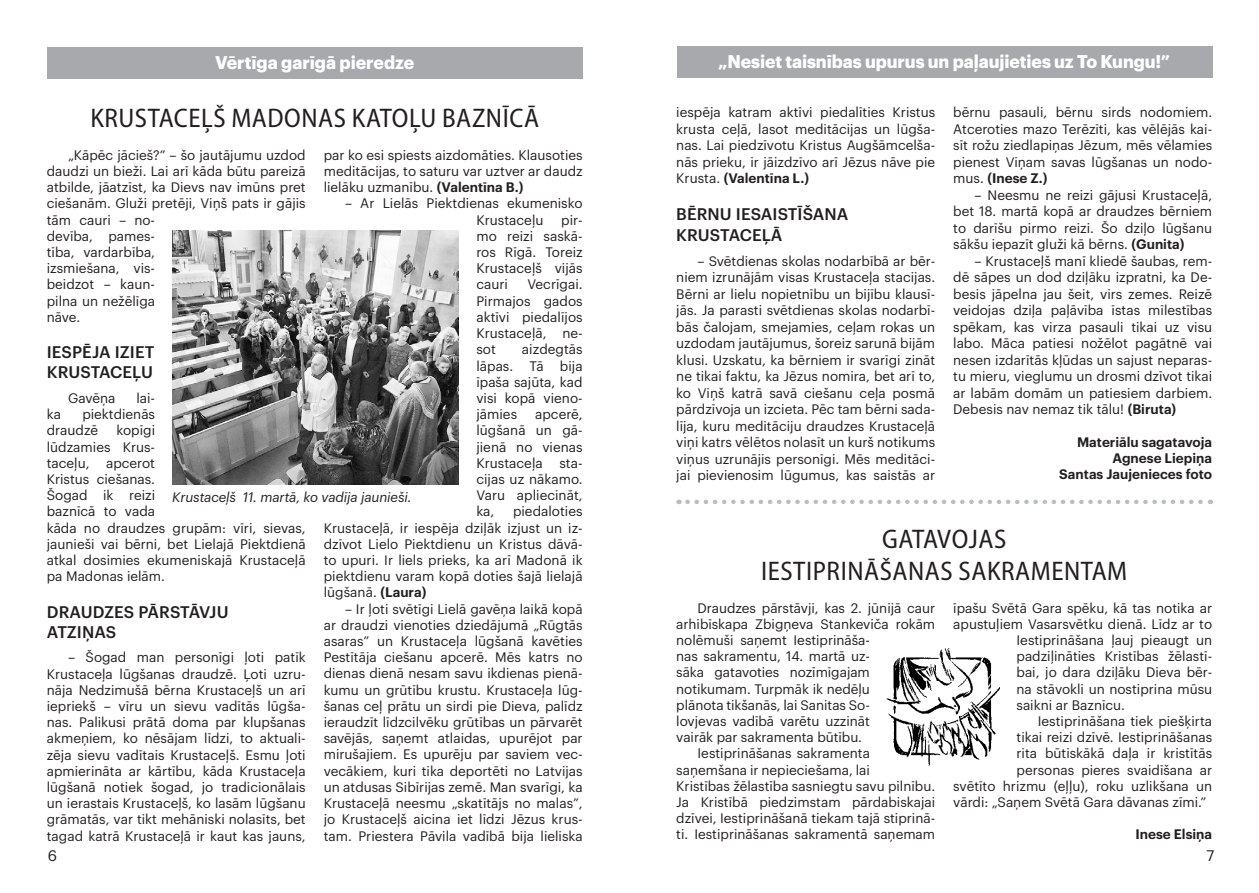
<style>
.page{position:relative;width:1259px;height:893px;background:#fff}
.page>*{position:absolute;margin:0;border:0;box-sizing:border-box;transform-origin:0 0}
.t1{font:semi-condensed 27px/32.4px "Myriad Pro";letter-spacing:.02em;color:#231f20;text-align:center}
.t2{font:700 18px "Graphik";letter-spacing:-.005em;color:#fff}
.t3{font:500 16.5px/20.1px "Graphik";letter-spacing:.005em;color:#231f20}
.t4{font:15px "Graphik";color:#231f20}
.t5{font:13.5px/16.2px "Graphik";color:#231f20;text-align:justify}
.t6{font:600 13.5px/16.2px "Graphik";color:#231f20;text-align:right}
.t7{font:italic 13.5px "Graphik";letter-spacing:-.01em;color:#231f20}
.s1{font-weight:600}
</style>
<div class="page">
<div style="left:48px;top:48px;width:535px;height:31px;background:#a8a9ad"></div>
<div style="left:677px;top:47px;width:535px;height:31px;background:#a8a9ad"></div>
<svg style="left:687px;top:500px;width:524px;height:4px"></svg>
<img style="left:172px;top:231px;width:287px;height:253px">
<img style="left:887px;top:649px;width:112px;height:116px">
<h2 class="t2" style="left:215px;top:49px;width:200px">Vērtīga garīgā pieredze</h2>
<h2 class="t2" style="left:718px;top:48px;width:453px">„Nesiet taisnības upurus un paļaujieties uz To Kungu!”</h2>
<h1 class="t1" style="left:90px;top:101px;width:450px">KRUSTACEĻŠ MADONAS KATOĻU BAZNĪCĀ</h1>
<p class="t5" style="left:47px;top:146px;width:260px;text-align:left;text-indent:21px">„Kāpēc jācieš?” – šo jautājumu uzdod daudzi un bieži. Lai arī kāda būtu pareizā atbilde, jāatzīst, ka Dievs nav imūns pret ciešanām. Gluži pretēji, Viņš pats ir gājis tām cauri – no-<br>devība, pames-<br>tība, vardarbība,<br>izsmiešana, vis-<br>beidzot – kaun-<br>pilna un nežēlīga<br>nāve.</p>
<p class="t3" style="left:47px;top:341px;width:109px">I ESPĒJA IZIET<br>KRUSTACEĻU</p>
<p class="t5" style="left:68px;top:389px;width:49px">Gavēņa</p>
<p class="t5" style="left:136px;top:389px;width:20px">lai-</p>
<p class="t5" style="left:47px;top:405px;width:16px">ka</p>
<p class="t5" style="left:953px;top:103px;width:260px">bērnu pasauli, bērnu sirds nodomiem.<br>Atceroties mazo Terēzīti, kas vēlējās kai&shy;sīt rožu ziedlapiņas Jēzum, mēs vēlamies pienest Viņam savas lūgšanas un nodo&shy;mus. <span class="s1">(I nese Z.)</span></p>
<p class="t5" style="left:953px;top:186px;width:260px;text-indent:21px">– Neesmu ne reizi gājusi Krustaceļā, bet 18. martā kopā ar draudzes bērniem to darīšu pirmo reizi. Šo dziļo lūgšanu sākšu iepazīt gluži kā bērns. <span class="s1">(Gunita)</span></p>
<p class="t5" style="left:953px;top:252px;width:260px;text-indent:21px">– Krustaceļš manī kliedē šaubas, rem&shy;dē sāpes un dod dziļāku izpratni, ka De&shy;besis jāpelna jau šeit, virs zemes. Reizē veidojas dziļa paļāvība īstas mīlestības spēkam, kas virza pasauli tikai uz visu labo. Māca patiesi nožēlot pagātnē vai nesen izdarītās kļūdas un sajust neparas&shy;tu mieru, vieglumu un drosmi dzīvot tikai ar labām domām un patiesiem darbiem.<br>Debesis nav nemaz tik tālu! <span class="s1">(Biruta)</span></p>
<p class="t6" style="left:1059px;top:432px;width:154px">Materiālu sagatavoja<br>Agnese Liepiņa<br>Santas Jaujenieces foto</p>
<p class="t5" style="left:676px;top:103px;width:260px">iespēja katram aktīvi piedalīties Kristus krusta ceļā, lasot meditācijas un lūgša&shy;nas. Lai piedzīvotu Kristus Augšāmcelša&shy;nās prieku, ir jāizdzīvo arī Jēzus nāve pie Krusta. <span class="s1">(Valentīna L.)</span></p>
<p class="t3" style="left:676px;top:203px;width:174px">BĒRNU IESAISTĪŠANA<br>KRUSTACEĻĀ</p>
<p class="t5" style="left:676px;top:251px;width:260px;text-indent:21px">– Svētdienas skolas nodarbībā ar bēr&shy;niem izrunājām visas Krustaceļa stacijas.<br>Bērni ar lielu nopietnību un bijību klausī&shy;jās. Ja parasti svētdienas skolas nodarbī&shy;bās čalojam, smejamies, ceļam rokas un uzdodam jautājumus, šoreiz sarunā bijām klusi. Uzskatu, ka bērniem ir svarīgi zināt ne tikai faktu, ka Jēzus nomira, bet arī to, ko Viņš katrā savā ciešanu ceļa posmā pārdzīvoja un izcieta. Pēc tam bērni sada&shy;līja, kuru meditāciju draudzes Krustaceļā viņi katrs vēlētos nolasīt un kurš notikums viņus uzrunājis personīgi. Mēs meditāci&shy;jai pievienosim lūgumus, kas saistās ar</p>
<p class="t5" style="left:324px;top:146px;width:260px">par ko esi spiests aizdomāties. Klausoties meditācijas, to saturu var uztver ar daudz lielāku uzmanību. <span class="s1">(Valentīna B.)</span></p>
<p class="t5" style="left:476px;top:194px;width:108px;text-indent:-131px">– Ar Lielās Piektdienas ekumenisko<br>Krustaceļu</p>
<p class="t5" style="left:476px;top:211px;width:108px;text-indent:85px">pir&shy;mo reizi saskā&shy;ros Rīgā. Toreiz Krustaceļš vijās cauri</p>
<p class="t5" style="left:476px;top:275px;width:108px;text-indent:51px">Vecrīgai.<br>Pirmajos gados aktīvi piedalījos Krustaceļā, ne&shy;sot</p>
<p class="t5" style="left:476px;top:340px;width:108px;text-indent:46px">aizdegtās lāpas. Tā bija īpaša sajūta, kad visi kopā vieno&shy;jāmies</p>
<p class="t5" style="left:47px;top:405px;width:110px;text-indent:36px">piektdienās draudzē</p>
<p class="t5" style="left:476px;top:405px;width:108px;text-indent:59px">apcerē, lūgšanā un gā&shy;jienā no vienas Krustaceļa sta&shy;cijas uz nākamo.<br>Varu apliecināt, ka,</p>
<p class="t5" style="left:47px;top:421px;width:260px;text-align:left;text-indent:70px">kopīgi<br>lūdzamies Krus-<br>taceļu, apcerot<br>Kristus ciešanas.<br>Šogad ik reizi<br>baznīcā to vada<br>kāda no draudzes grupām: vīri, sievas, jaunieši vai bērni, bet Lielajā Piektdienā atkal dosimies ekumeniskajā Krustaceļā pa Madonas ielām.</p>
<p class="t3" style="left:47px;top:600px;width:183px">DRAUDZES PĀRSTĀVJU<br>ATZIŅAS</p>
<p class="t5" style="left:47px;top:648px;width:260px;text-indent:21px">– Šogad man personīgi ļoti patīk Krustaceļa lūgšanas draudzē. Ļoti uzru&shy;nāja Nedzimušā bērna Krustaceļš un arī iepriekš – vīru un sievu vadītās lūgša&shy;nas. Palikusi prātā doma par klupšanas akmeņiem, ko nēsājam līdzi, to aktuali&shy;zēja sievu vadītais Krustaceļš. Esmu ļoti apmierināta ar kārtību, kāda Krustaceļa lūgšanā notiek šogad, jo tradicionālais un ierastais Krustaceļš, ko lasām lūgšanu grāmatās, var tikt mehāniski nolasīts, bet tagad katrā Krustaceļā ir kaut kas jauns,</p>
<p class="t7" style="left:172px;top:487px;width:241px">Krustaceļš 11. martā, ko vadīja jaunieši.</p>
<p class="t5" style="left:324px;top:502px;width:260px;text-indent:189px">piedaloties Krustaceļā, ir iespēja dziļāk izjust un iz&shy;dzīvot Lielo Piektdienu un Kristus dāvā&shy;to upuri. Ir liels prieks, ka arī Madonā ik piektdienu varam kopā doties šajā lielajā lūgšanā. <span class="s1">(Laura)</span></p>
<p class="t5" style="left:324px;top:599px;width:260px;text-indent:21px">– Ir ļoti svētīgi Lielā gavēņa laikā kopā ar draudzi vienoties dziedājumā „Rūgtās asaras” un Krustaceļa lūgšanā kavēties Pestītāja ciešanu apcerē. Mēs katrs no dienas dienā nesam savu ikdienas pienā&shy;kumu un grūtību krustu. Krustaceļa lūg&shy;šanas ceļ prātu un sirdi pie Dieva, palīdz ieraudzīt līdzcilvēku grūtības un pārvarēt savējās, saņemt atlaidas, upurējot par mirušajiem. Es upurēju par saviem vec&shy;vecākiem, kuri tika deportēti no Latvijas un atdusas Sibīrijas zemē. Man svarīgi, ka Krustaceļā neesmu „skatītājs no malas”, jo Krustaceļš aicina iet līdzi Jēzus krus&shy;tam. Priestera Pāvila vadībā bija lieliska</p>
<h1 class="t1" style="left:761px;top:522px;width:368px">GATAVOJAS<br>IESTIPRINĀŠANAS SAKRAMENTAM</h1>
<p class="t5" style="left:697px;top:598px;width:239px">Draudzes pārstāvji, kas 2. jūnijā caur</p>
<p class="t5" style="left:676px;top:615px;width:260px">arhibīskapa Zbigņeva Stankeviča rokām</p>
<p class="t5" style="left:676px;top:631px;width:195px">nolēmuši saņemt Iestiprināša-</p>
<p class="t5" style="left:676px;top:647px;width:195px">nas sakramentu, 14. martā uz-</p>
<p class="t5" style="left:676px;top:663px;width:195px">sāka gatavoties nozīmīgajam</p>
<p class="t5" style="left:676px;top:679px;width:195px">notikumam. Turpmāk ik nedēļu</p>
<p class="t5" style="left:676px;top:696px;width:195px">plānota tikšanās, lai Sanitas So-</p>
<p class="t5" style="left:676px;top:712px;width:195px">lovjevas vadībā varētu uzzināt</p>
<p class="t5" style="left:676px;top:728px;width:187px">vairāk par sakramenta būtību.</p>
<p class="t5" style="left:697px;top:744px;width:174px">Iestiprināšanas sakramenta</p>
<p class="t5" style="left:676px;top:760px;width:195px">saņemšana ir nepieciešama, lai</p>
<p class="t5" style="left:676px;top:777px;width:260px">Kristības žēlastība sasniegtu savu pilnību.</p>
<p class="t5" style="left:676px;top:793px;width:260px">Ja Kristībā piedzimstam pārdabiskajai</p>
<p class="t5" style="left:676px;top:809px;width:260px">dzīvei, Iestiprināšanā tiekam tajā stiprinā-</p>
<p class="t5" style="left:676px;top:825px;width:260px">ti. Iestiprināšanas sakramentā saņemam</p>
<p class="t5" style="left:953px;top:598px;width:260px">īpašu Svētā Gara spēku, kā tas notika ar</p>
<p class="t5" style="left:953px;top:615px;width:260px">apustuļiem Vasarsvētku dienā. Līdz ar to</p>
<p class="t5" style="left:1016px;top:631px;width:197px">Iestiprināšana ļauj pieaugt un</p>
<p class="t5" style="left:1016px;top:647px;width:197px">padziļināties Kristības žēlastī-</p>
<p class="t5" style="left:1016px;top:663px;width:197px">bai, jo dara dziļāku Dieva bēr-</p>
<p class="t5" style="left:1016px;top:679px;width:197px">na stāvokli un nostiprina mūsu</p>
<p class="t5" style="left:1016px;top:696px;width:110px">saikni ar Baznīcu.</p>
<p class="t5" style="left:1037px;top:712px;width:176px">Iestiprināšana tiek piešķirta</p>
<p class="t5" style="left:1016px;top:728px;width:197px">tikai reizi dzīvē. Iestiprināšanas</p>
<p class="t5" style="left:1016px;top:744px;width:197px">rita būtiskākā daļa ir kristītās</p>
<p class="t5" style="left:1016px;top:760px;width:197px">personas pieres svaidīšana ar</p>
<p class="t5" style="left:953px;top:777px;width:260px">svētīto hrizmu (eļļu), roku uzlikšana un</p>
<p class="t5" style="left:953px;top:793px;width:254px">vārdi: „Saņem Svētā Gara dāvanas zīmi.”</p>
<p class="t6" style="left:1135px;top:825px;width:78px">I nese Elsiņa</p>
<p class="t4" style="left:48px;top:845px;width:11px">6</p>
<p class="t4" style="left:1206px;top:845px;width:9px">7</p>
</div>
